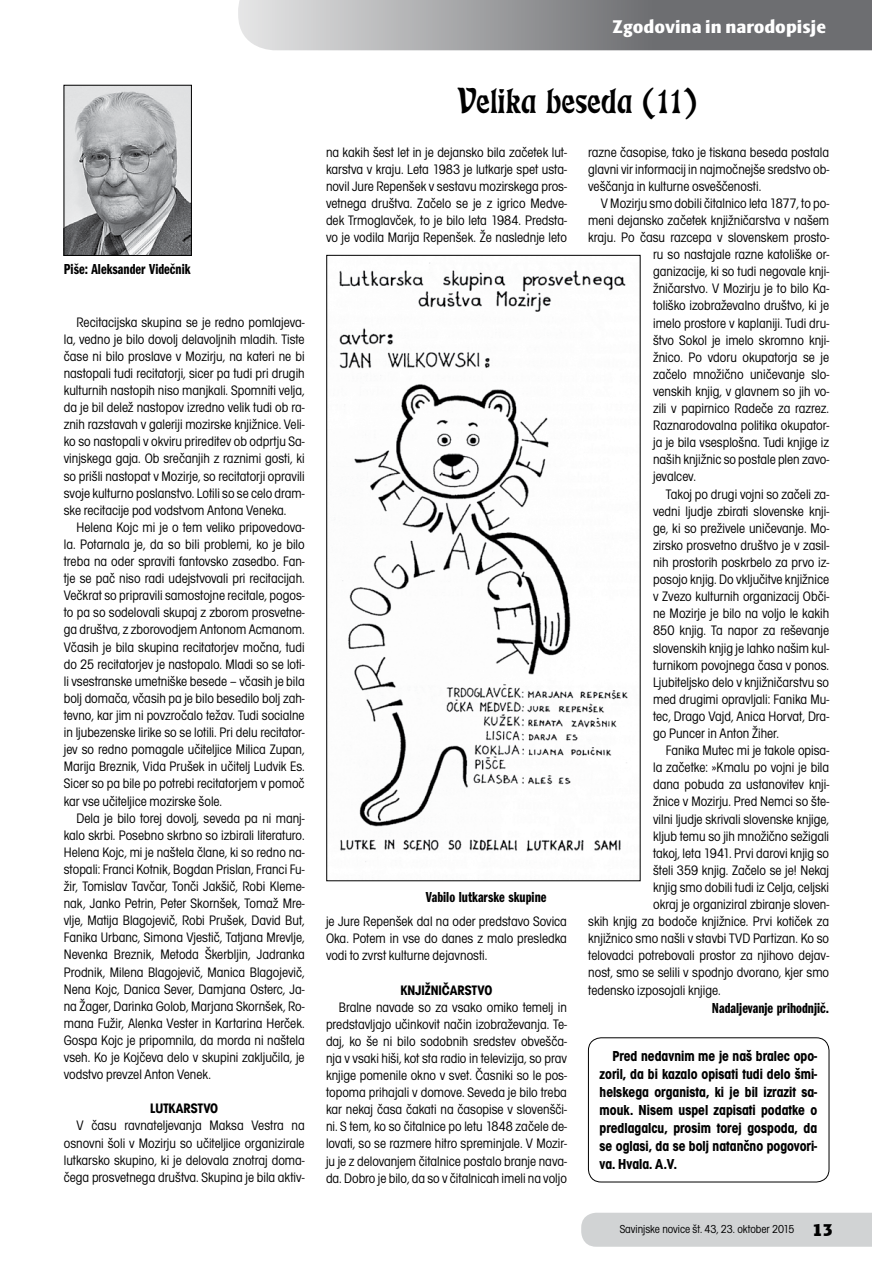
<style>
.page{position:relative;width:893px;height:1263px;background:#fff}
.page>*{position:absolute;margin:0;border:0;box-sizing:border-box;transform-origin:0 0}
.t1{font:37.5px "Eckmann DEE";color:#000}
.t2{font:18px "Skoda Sans Black CE";color:#fff}
.t3{font:700 condensed 15px/18px "Avant Gar Got Itc TEE";color:#000;text-align:justify}
.t4{font:15px "Franklin Got Itc TEE Demi Comp";color:#000}
.t5{font:condensed 14.25px/17.1px "Avant Gar Got Itc TEE";color:#000;text-align:justify}
.t6{font:700 condensed 14.25px "Avant Gar Got Itc TEE";color:#000}
.t7{font:condensed 12px "Avant Gar Got Itc TEE";color:#000}
.s1{font-family:"Skoda Sans";font-weight:900;font-stretch:normal;font-size:18px}
</style>
<div class="page">
<svg style="left:238px;top:0;width:634px;height:50px;background:#949597"></svg>
<div style="left:581px;top:1213px;width:291px;height:34px;background:#d1d3d4"></div>
<img style="left:66px;top:87px;width:124px;height:167px">
<div style="left:64px;top:85px;width:128px;height:171px;border:1px solid #000"></div>
<div style="left:588px;top:1037px;width:241px;height:145px;border:1px solid #000;border-radius:13px"></div>
<img style="left:339px;top:262px;width:289px;height:600px">
<p class="t4" style="left:64px;top:260px;width:128px">Piše: Aleksander Videčnik</p>
<p class="t5" style="left:64px;top:314px;width:242px;text-indent:13px">Recitacijska skupina se je redno pomlajeva&shy;la, vedno je bilo dovolj delavoljnih mladih. Tiste čase ni bilo proslave v Mozirju, na kateri ne bi nastopali tudi recitatorji, sicer pa tudi pri drugih kulturnih nastopih niso manjkali. Spomniti velja, da je bil delež nastopov izredno velik tudi ob ra&shy;znih razstavah v galeriji mozirske knjižnice. Veli&shy;ko so nastopali v okviru prireditev ob odprtju Sa&shy;vinjskega gaja. Ob srečanjih z raznimi gosti, ki so prišli nastopat v Mozirje, so recitatorji opravili svoje kulturno poslanstvo. Lotili so se celo dram&shy;ske recitacije pod vodstvom Antona Veneka.</p>
<p class="t5" style="left:64px;top:519px;width:242px;text-indent:13px">Helena Kojc mi je o tem veliko pripovedova&shy;la. Potarnala je, da so bili problemi, ko je bilo treba na oder spraviti fantovsko zasedbo. Fan&shy;tje se pač niso radi udejstvovali pri recitacijah.<br>Večkrat so pripravili samostojne recitale, pogos&shy;to pa so sodelovali skupaj z zborom prosvetne&shy;ga društva, z zborovodjem Antonom Acmanom.<br>Včasih je bila skupina recitatorjev močna, tudi do 25 recitatorjev je nastopalo. Mladi so se loti&shy;li vsestranske umetniške besede – včasih je bila bolj domača, včasih pa je bilo besedilo bolj zah&shy;tevno, kar jim ni povzročalo težav. Tudi socialne in ljubezenske lirike so se lotili. Pri delu recitator&shy;jev so redno pomagale učiteljice Milica Zupan, Marija Breznik, Vida Prušek in učitelj Ludvik Es.<br>Sicer so pa bile po potrebi recitatorjem v pomoč kar vse učiteljice mozirske šole.</p>
<p class="t5" style="left:64px;top:809px;width:242px;text-indent:13px">Dela je bilo torej dovolj, seveda pa ni manj&shy;kalo skrbi. Posebno skrbno so izbirali literaturo.<br>Helena Kojc, mi je naštela člane, ki so redno na&shy;stopali: Franci Kotnik, Bogdan Prislan, Franci Fu&shy;žir, Tomislav Tavčar, Tonči Jakšič, Robi Kleme&shy;nak, Janko Petrin, Peter Skornšek, Tomaž Mre&shy;vlje, Matija Blagojevič, Robi Prušek, David But, Fanika Urbanc, Simona Vjestič, Tatjana Mrevlje, Nevenka Breznik, Metoda Škerbljin, Jadranka Prodnik, Milena Blagojevič, Manica Blagojevič, Nena Kojc, Danica Sever, Damjana Osterc, Ja&shy;na Žager, Darinka Golob, Marjana Skornšek, Ro&shy;mana Fužir, Alenka Vester in Kartarina Herček.<br>Gospa Kojc je pripomnila, da morda ni naštela vseh. Ko je Kojčeva delo v skupini zaključila, je vodstvo prevzel Anton Venek.</p>
<p class="t6" style="left:150px;top:1100px;width:69px">LUTKARSTVO</p>
<p class="t5" style="left:64px;top:1117px;width:242px;text-indent:13px">V času ravnateljevanja Maksa Vestra na osnovni šoli v Mozirju so učiteljice organizirale lutkarsko skupino, ki je delovala znotraj doma&shy;čega prosvetnega društva. Skupina je bila aktiv-</p>
<p class="t2" style="left:613px;top:16px;width:215px">Zgodovina in narodopisje</p>
<h1 class="t1" style="left:458px;top:81px;width:240px">Velika beseda (11)</h1>
<p class="t5" style="left:326px;top:143px;width:242px">na kakih šest let in je dejansko bila začetek lut&shy;karstva v kraju. Leta 1983 je lutkarje spet usta&shy;novil Jure Repenšek v sestavu mozirskega pros&shy;vetnega društva. Začelo se je z igrico Medve&shy;dek Trmoglavček, to je bilo leta 1984. Predsta&shy;vo je vodila Marija Repenšek. Že naslednje leto</p>
<p class="t4" style="left:426px;top:888px;width:122px">Vabilo lutkarske skupine</p>
<p class="t5" style="left:326px;top:913px;width:242px">je Jure Repenšek dal na oder predstavo Sovica Oka. Potem in vse do danes z malo presledka vodi to zvrst kulturne dejavnosti.</p>
<p class="t6" style="left:401px;top:981px;width:93px">KNJIŽNIČARSTVO</p>
<p class="t5" style="left:326px;top:998px;width:242px;text-indent:13px">Bralne navade so za vsako omiko temelj in predstavljajo učinkovit način izobraževanja. Te&shy;daj, ko še ni bilo sodobnih sredstev obvešča&shy;nja v vsaki hiši, kot sta radio in televizija, so prav knjige pomenile okno v svet. Časniki so le pos&shy;topoma prihajali v domove. Seveda je bilo treba kar nekaj časa čakati na časopise v slovenšči&shy;ni. S tem, ko so čitalnice po letu 1848 začele de&shy;lovati, so se razmere hitro spreminjale. V Mozir&shy;ju je z delovanjem čitalnice postalo branje nava&shy;da. Dobro je bilo, da so v čitalnicah imeli na voljo</p>
<p class="t5" style="left:588px;top:143px;width:242px">razne časopise, tako je tiskana beseda postala glavni vir informacij in najmočnejše sredstvo ob&shy;veščanja in kulturne osveščenosti.</p>
<p class="t5" style="left:601px;top:195px;width:230px">V Mozirju smo dobili čitalnico leta 1877, to po-</p>
<p class="t5" style="left:588px;top:212px;width:242px">meni dejansko začetek knjižničarstva v našem</p>
<p class="t5" style="left:588px;top:229px;width:242px">kraju. Po času razcepa v slovenskem prosto-</p>
<p class="t5" style="left:653px;top:246px;width:178px">ru so nastajale razne katoliške or-</p>
<p class="t5" style="left:653px;top:263px;width:178px">ganizacije, ki so tudi negovale knji-</p>
<p class="t5" style="left:653px;top:280px;width:178px">žničarstvo. V Mozirju je to bilo Ka-</p>
<p class="t5" style="left:653px;top:297px;width:178px">toliško izobraževalno društvo, ki je</p>
<p class="t5" style="left:653px;top:314px;width:178px">imelo prostore v kaplaniji. Tudi dru-</p>
<p class="t5" style="left:653px;top:332px;width:178px">štvo Sokol je imelo skromno knji-</p>
<p class="t5" style="left:653px;top:349px;width:178px">žnico. Po vdoru okupatorja se je</p>
<p class="t5" style="left:653px;top:366px;width:178px">začelo množično uničevanje slo-</p>
<p class="t5" style="left:653px;top:383px;width:178px">venskih knjig, v glavnem so jih vo-</p>
<p class="t5" style="left:653px;top:400px;width:178px">zili v papirnico Radeče za razrez.</p>
<p class="t5" style="left:653px;top:417px;width:178px">Raznarodovalna politika okupator-</p>
<p class="t5" style="left:653px;top:434px;width:178px">ja je bila vsesplošna. Tudi knjige iz</p>
<p class="t5" style="left:653px;top:451px;width:178px">naših knjižnic so postale plen zavo-</p>
<p class="t5" style="left:653px;top:468px;width:44px">jevalcev.</p>
<p class="t5" style="left:666px;top:485px;width:165px">Takoj po drugi vojni so začeli za-</p>
<p class="t5" style="left:653px;top:503px;width:178px">vedni ljudje zbirati slovenske knji-</p>
<p class="t5" style="left:653px;top:520px;width:178px">ge, ki so preživele uničevanje. Mo-</p>
<p class="t5" style="left:653px;top:537px;width:178px">zirsko prosvetno društvo je v zasil-</p>
<p class="t5" style="left:653px;top:554px;width:178px">nih prostorih poskrbelo za prvo iz-</p>
<p class="t5" style="left:653px;top:571px;width:178px">posojo knjig. Do vključitve knjižnice</p>
<p class="t5" style="left:653px;top:588px;width:178px">v Zvezo kulturnih organizacij Obči-</p>
<p class="t5" style="left:653px;top:605px;width:178px">ne Mozirje je bilo na voljo le kakih</p>
<p class="t5" style="left:653px;top:622px;width:178px">850 knjig. Ta napor za reševanje</p>
<p class="t5" style="left:653px;top:639px;width:178px">slovenskih knjig je lahko našim kul-</p>
<p class="t5" style="left:653px;top:656px;width:178px">turnikom povojnega časa v ponos.</p>
<p class="t5" style="left:653px;top:674px;width:178px">Ljubiteljsko delo v knjižničarstvu so</p>
<p class="t5" style="left:653px;top:691px;width:178px">med drugimi opravljali: Fanika Mu-</p>
<p class="t5" style="left:653px;top:708px;width:178px">tec, Drago Vajd, Anica Horvat, Dra-</p>
<p class="t5" style="left:653px;top:725px;width:127px">go Puncer in Anton Žiher.</p>
<p class="t5" style="left:666px;top:742px;width:165px">Fanika Mutec mi je takole opisa-</p>
<p class="t5" style="left:653px;top:759px;width:178px">la začetke: »Kmalu po vojni je bila</p>
<p class="t5" style="left:653px;top:776px;width:178px">dana pobuda za ustanovitev knji-</p>
<p class="t5" style="left:653px;top:793px;width:178px">žnice v Mozirju. Pred Nemci so šte-</p>
<p class="t5" style="left:653px;top:810px;width:178px">vilni ljudje skrivali slovenske knjige,</p>
<p class="t5" style="left:653px;top:827px;width:178px">kljub temu so jih množično sežigali</p>
<p class="t5" style="left:653px;top:845px;width:178px">takoj, leta 1941. Prvi darovi knjig so</p>
<p class="t5" style="left:653px;top:862px;width:178px">šteli 359 knjig. Začelo se je! Nekaj</p>
<p class="t5" style="left:653px;top:879px;width:178px">knjig smo dobili tudi iz Celja, celjski</p>
<p class="t5" style="left:653px;top:896px;width:178px">okraj je organiziral zbiranje sloven-</p>
<p class="t5" style="left:588px;top:913px;width:242px">skih knjig za bodoče knjižnice. Prvi kotiček za</p>
<p class="t5" style="left:588px;top:930px;width:242px">knjižnico smo našli v stavbi TVD Partizan. Ko so</p>
<p class="t5" style="left:588px;top:947px;width:242px">telovadci potrebovali prostor za njihovo dejav-</p>
<p class="t5" style="left:588px;top:964px;width:242px">nost, smo se selili v spodnjo dvorano, kjer smo</p>
<p class="t5" style="left:588px;top:981px;width:134px">tedensko izposojali knjige.</p>
<p class="t4" style="left:712px;top:999px;width:119px">Nadaljevanje prihodnjič.</p>
<p class="t3" style="left:600px;top:1047px;width:219px;text-indent:13px">Pred nedavnim me je naš bralec opo&shy;zoril, da bi kazalo opisati tudi delo šmi&shy;helskega organista, ki je bil izrazit sa&shy;mouk. Nisem uspel zapisati podatke o predlagalcu, prosim torej gospoda, da se oglasi, da se bolj natančno pogovori&shy;va. Hvala. A.V.</p>
<p class="t7" style="left:620px;top:1222px;width:215px">Savinjske novice št. 43, 23. oktober 2015 <span class="s1">13</span></p>
</div>
